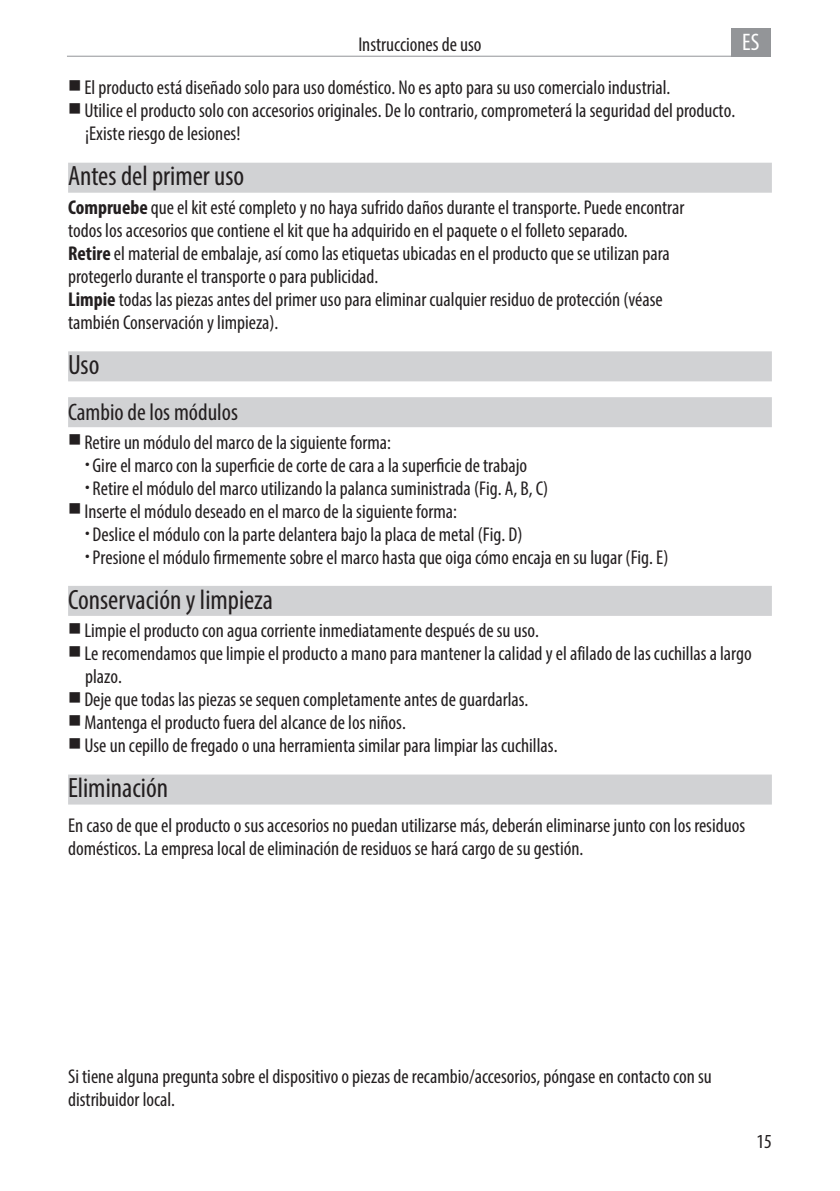
<style>
.page{position:relative;width:840px;height:1191px;background:#fff}
.page>*{position:absolute;margin:0;border:0;box-sizing:border-box;transform-origin:0 0}
.t1{font:condensed 28px "Myriad Pro";color:#231f20}
.t2{font:condensed 24px "Myriad Pro";color:#231f20}
.t3{font:condensed 24px "Myriad Pro";color:#fff}
.t4{font:condensed 20px/23px "Myriad Pro";color:#231f20}
.s1{font-weight:700}
.s2{font-size:18px}
</style>
<div class="page">
<hr style="left:67px;top:56px;width:703px;height:1px;background:#939598">
<div style="left:730px;top:28px;width:40px;height:29px;background:#939598"></div>
<div style="left:68px;top:163px;width:703px;height:30px;background:#d1d2d4"></div>
<div style="left:68px;top:351px;width:703px;height:30px;background:#d1d2d4"></div>
<div style="left:68px;top:397px;width:703px;height:30px;background:#d1d2d4"></div>
<div style="left:68px;top:586px;width:703px;height:30px;background:#d1d2d4"></div>
<div style="left:68px;top:774px;width:703px;height:30px;background:#d1d2d4"></div>
<p class="t4" style="left:358px;top:33px;width:125px">Instrucciones de uso</p>
<p class="t3" style="left:741px;top:28px;width:19px">ES</p>
<p class="t4" style="left:84px;top:76px;width:652px">El producto está diseñado solo para uso doméstico. No es apto para su uso comercialo industrial.<br>Utilice el producto solo con accesorios originales. De lo contrario, comprometerá la seguridad del producto. ¡Existe riesgo de lesiones!</p>
<h1 class="t1" style="left:68px;top:159px;width:178px">Antes del primer uso</h1>
<p class="t4" style="left:68px;top:196px;width:617px"><span class="s1">Compruebe</span> que el kit esté completo y no haya sufrido daños durante el transporte. Puede encontrar todos los accesorios que contiene el kit que ha adquirido en el paquete o el folleto separado.<br><span class="s1">Retire</span> el material de embalaje, así como las etiquetas ubicadas en el producto que se utilizan para protegerlo durante el transporte o para publicidad.<br><span class="s1">Limpie</span> todas las piezas antes del primer uso para eliminar cualquier residuo de protección (véase también Conservación y limpieza).</p>
<h1 class="t1" style="left:68px;top:348px;width:33px">Uso</h1>
<p class="t2" style="left:68px;top:397px;width:171px">Cambio de los módulos</p>
<p class="t4" style="left:84px;top:430px;width:308px">Retire un módulo del marco de la siguiente forma:</p>
<p class="t4" style="left:85px;top:453px;width:443px"><span class="s2">•</span> Gire el marco con la superficie de corte de cara a la superficie de trabajo</p>
<p class="t4" style="left:84px;top:476px;width:465px"><span class="s2">•</span> Retire el módulo del marco utilizando la palanca suministrada (Fig. A, B, C)<br>Inserte el módulo deseado en el marco de la siguiente forma:</p>
<p class="t4" style="left:85px;top:522px;width:438px"><span class="s2">•</span> Deslice el módulo con la parte delantera bajo la placa de metal (Fig. D)</p>
<p class="t4" style="left:85px;top:545px;width:584px"><span class="s2">•</span> Presione el módulo firmemente sobre el marco hasta que oiga cómo encaja en su lugar (Fig. E)</p>
<h1 class="t1" style="left:68px;top:582px;width:206px">Conservación y limpieza</h1>
<p class="t4" style="left:84px;top:619px;width:668px">Limpie el producto con agua corriente inmediatamente después de su uso.<br>Le recomendamos que limpie el producto a mano para mantener la calidad y el afilado de las cuchillas a largo plazo.<br>Deje que todas las piezas se sequen completamente antes de guardarlas.<br>Mantenga el producto fuera del alcance de los niños.<br>Use un cepillo de fregado o una herramienta similar para limpiar las cuchillas.</p>
<h1 class="t1" style="left:68px;top:771px;width:101px">Eliminación</h1>
<p class="t4" style="left:68px;top:813px;width:678px">En caso de que el producto o sus accesorios no puedan utilizarse más, deberán eliminarse junto con los residuos domésticos. La empresa local de eliminación de residuos se hará cargo de su gestión.</p>
<p class="t4" style="left:68px;top:1064px;width:645px">Si tiene alguna pregunta sobre el dispositivo o piezas de recambio/accesorios, póngase en contacto con su distribuidor local.</p>
<p class="t4" style="left:756px;top:1129px;width:17px">15</p>
</div>
